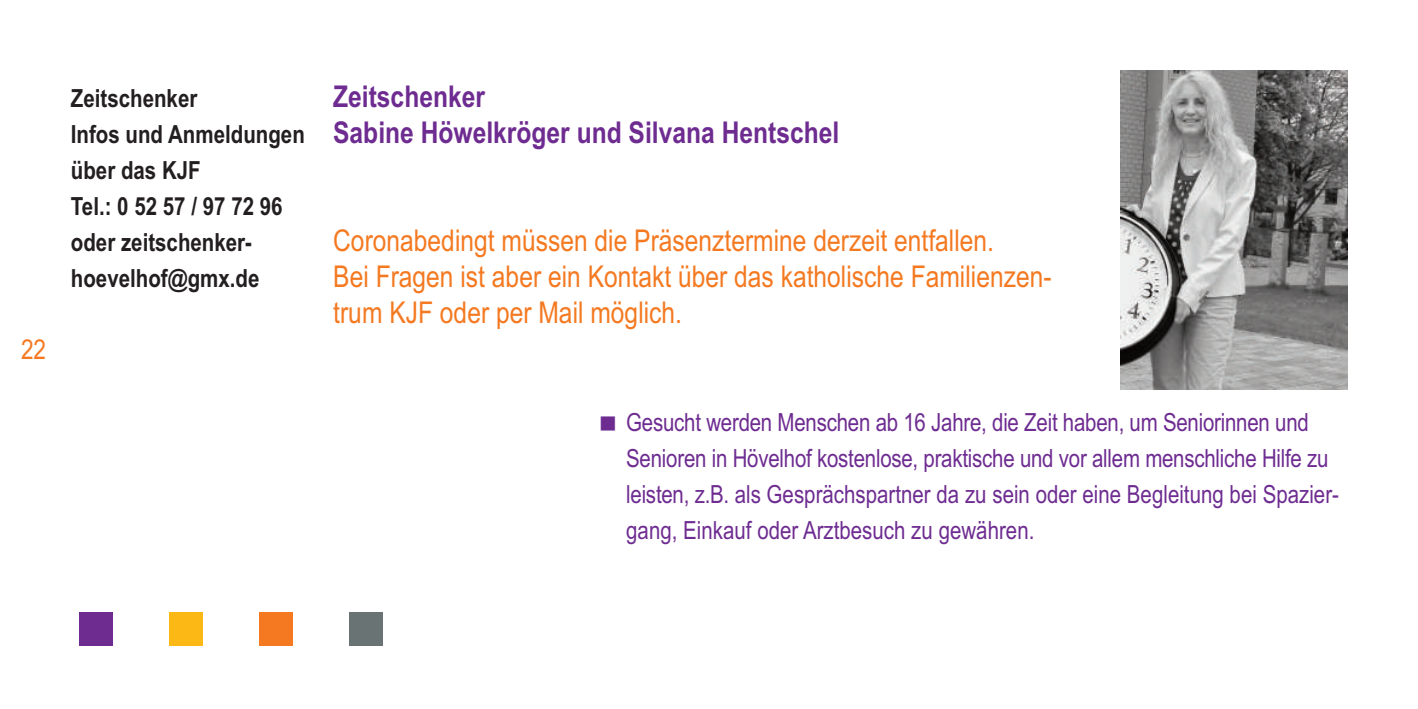
<style>
.page{position:relative;width:1418px;height:709px;background:#fff}
.page>*{position:absolute;margin:0;border:0;box-sizing:border-box;transform-origin:0 0}
.t1{font:30px/36px "Arial Narrow";color:#f47921}
.t2{font:700 30px/36px "Arial Narrow";color:#6e2c91}
.t3{font:27.5px "Arial Narrow";color:#f47921}
.t4{font:25px/36px "Arial Narrow";letter-spacing:-.01em;color:#6e2c91}
.t5{font:700 25px/36px "Arial Narrow";color:#231f20}
</style>
<div class="page">
<img style="left:1120px;top:71px;width:226px;height:319px">
<p class="t3" style="left:21px;top:333px;width:26px">22</p>
<p class="t5" style="left:71px;top:80px;width:235px">Zeitschenker<br>Infos und Anmeldungen über das KJF<br>Tel.: 0 52 57 / 97 72 96 oder zeitschenker&shy;hoevelhof@gmx.de</p>
<p class="t2" style="left:333px;top:79px;width:507px">Zeitschenker<br>Sabine Höwelkröger und Silvana Hentschel</p>
<p class="t1" style="left:333px;top:223px;width:720px">Coronabedingt müssen die Präsenztermine derzeit entfallen.<br>Bei Fragen ist aber ein Kontakt über das katholische Familienzen&shy;trum KJF oder per Mail möglich.</p>
<p class="t4" style="left:626px;top:404px;width:714px">Gesucht werden Menschen ab 16 Jahre, die Zeit haben, um Seniorinnen und Senioren in Hövelhof kostenlose, praktische und vor allem menschliche Hilfe zu leisten, z.B. als Gesprächspartner da zu sein oder eine Begleitung bei Spazier&shy;gang, Einkauf oder Arztbesuch zu gewähren.</p>
</div>
